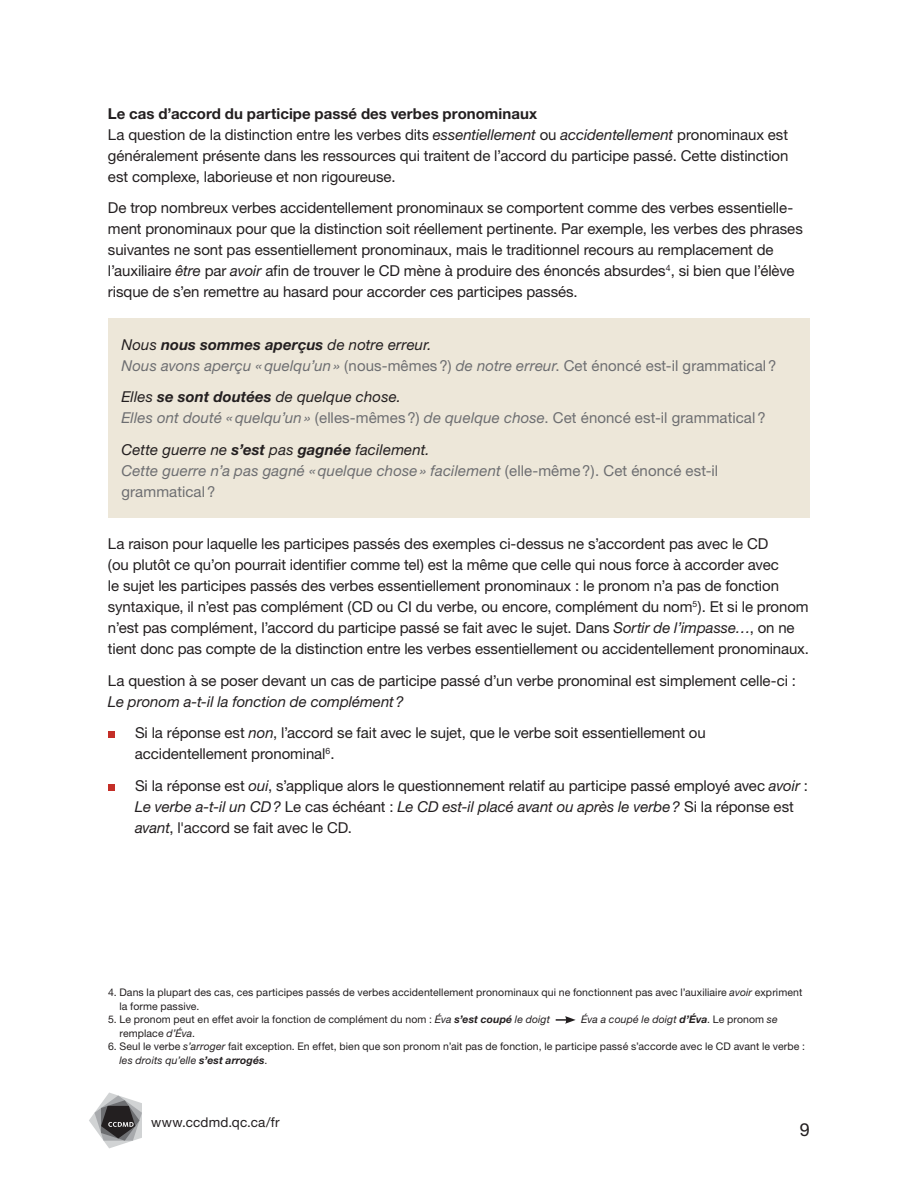
<style>
.page{position:relative;width:918px;height:1188px;background:#fff}
.page>*{position:absolute;margin:0;border:0;box-sizing:border-box;transform-origin:0 0}
.t1{font:18px "Helvetica Neue";color:#231f20}
.t2{font:15px/21px "Helvetica Neue";letter-spacing:-.005em;color:#231f20}
.t3{font:15px/21px "Helvetica Neue";letter-spacing:.005em;color:#6d6e71}
.t4{font:italic 15px/21px "Helvetica Neue";letter-spacing:.01em;color:#6d6e71}
.t5{font:italic 15px/21px "Helvetica Neue";letter-spacing:-.005em;color:#231f20}
.t6{font:13.5px "Helvetica Neue";letter-spacing:.015em;color:#231f20}
.t7{font:10.5px/13.5px "Helvetica Neue";letter-spacing:.01em;color:#231f20}
.t8{font:italic 10.5px "Helvetica Neue";letter-spacing:.01em;color:#231f20}
.s1{font-weight:700}
.s2{font-style:italic}
.s3{font-style:italic;color:#231f20}
.s4{font-weight:700;font-style:italic;color:#231f20}
.s5{color:#231f20}
.s6{font-weight:700;color:#231f20}
.s7{font-style:normal}
.s8{font-weight:700;font-style:italic}
</style>
<div class="page">
<svg style="left:89px;top:1093px;width:53px;height:55px"></svg>
<div style="left:108px;top:318px;width:702px;height:200px;background:#ede7d9"></div>
<div style="left:108px;top:731px;width:7px;height:7px;background:#c42e27"></div>
<div style="left:108px;top:784px;width:7px;height:6px;background:#c42e27"></div>
<svg style="left:556px;top:1016px;width:20px;height:8px"></svg>
<p class="t2" style="left:108px;top:102px;width:682px"><span class="s1">Le cas d’accord du participe passé des verbes pronominaux<br></span>La question de la distinction entre les verbes dits <span class="s2">essentiellement</span> ou <span class="s2">accidentellement</span> pronominaux est généralement présente dans les ressources qui traitent de l’accord du participe passé. Cette distinction est complexe, laborieuse et non rigoureuse.</p>
<p class="t2" style="left:108px;top:197px;width:696px">De trop nombreux verbes accidentellement pronominaux se comportent comme des verbes essentielle&shy;ment pronominaux pour que la distinction soit réellement pertinente. Par exemple, les verbes des phrases suivantes ne sont pas essentiellement pronominaux, mais le traditionnel recours au remplacement de l’auxiliaire <span class="s2">être</span> par <span class="s2">avoir</span> afin de trouver le CD mène à produire des énoncés absurdes<sup>4</sup>, si bien que l’élève risque de s’en remettre au hasard pour accorder ces participes passés.</p>
<p class="t3" style="left:122px;top:333px;width:657px"><span class="s3">Nous</span> <span class="s4">nous sommes aperçus</span> <span class="s3">de notre erreur.<br></span><span class="s2">Nous avons aperçu «quelqu’un»</span> (nous-mêmes?) <span class="s2">de notre erreur</span>. Cet énoncé est-il grammatical?</p>
<p class="t3" style="left:122px;top:386px;width:646px"><span class="s3">Elles</span> <span class="s4">se sont doutées</span> <span class="s3">de quelque chose.<br></span><span class="s2">Elles ont douté «quelqu’un»</span> (elles-mêmes?) <span class="s2">de quelque chose</span>. Cet énoncé est-il grammatical?</p>
<p class="t4" style="left:121px;top:438px;width:598px"><span class="s5">Cette guerre ne</span> <span class="s6">s’est</span> <span class="s5">pas</span> <span class="s6">gagnée</span> <span class="s5">facilement.<br></span>Cette guerre n’a pas gagné «quelque chose» facilement <span class="s7">(elle-même?). Cet énoncé est-il grammatical?</span></p>
<p class="t2" style="left:108px;top:533px;width:703px">La raison pour laquelle les participes passés des exemples ci-dessus ne s’accordent pas avec le CD<br>(ou plutôt ce qu’on pourrait identifier comme tel) est la même que celle qui nous force à accorder avec<br>le sujet les participes passés des verbes essentiellement pronominaux : le pronom n’a pas de fonction syntaxique, il n’est pas complément (CD ou CI du verbe, ou encore, complément du nom<sup>5</sup>). Et si le pronom n’est pas complément, l’accord du participe passé se fait avec le sujet. Dans <span class="s2">Sortir de l’impasse…</span>, on ne tient donc pas compte de la distinction entre les verbes essentiellement ou accidentellement pronominaux.</p>
<p class="t2" style="left:108px;top:669px;width:690px">La question à se poser devant un cas de participe passé d’un verbe pronominal est simplement celle-ci :</p>
<p class="t2" style="left:135px;top:685px;width:572px;line-height:31.5px;text-indent:-27px"><span class="s2">Le pronom a-t-il la fonction de complément?<br></span>Si la réponse est <span class="s2">non</span>, l’accord se fait avec le sujet, que le verbe soit essentiellement ou</p>
<p class="t2" style="left:135px;top:738px;width:675px;line-height:31.5px">accidentellement pronominal<sup>6</sup>.<br>Si la réponse est <span class="s2">oui</span>, s’applique alors le questionnement relatif au participe passé employé avec <span class="s2">avoir</span> :</p>
<p class="t5" style="left:135px;top:795px;width:660px">Le verbe a-t-il un CD? <span class="s7">Le cas échéant :</span> Le CD est-il placé avant ou après le verbe? <span class="s7">Si la réponse est </span>avant<span class="s7">, l'accord se fait avec le CD.</span></p>
<p class="t7" style="left:119px;top:985px;width:684px;text-indent:-11px">4. Dans la plupart des cas, ces participes passés de verbes accidentellement pronominaux qui ne fonctionnent pas avec l’auxiliaire <span class="s2">avoir</span> expriment la forme passive.</p>
<p class="t7" style="left:108px;top:1012px;width:444px">5. Le pronom peut en effet avoir la fonction de complément du nom : <span class="s2">Éva</span> <span class="s8">s’est coupé</span> <span class="s2">le doigt</span></p>
<p class="t8" style="left:581px;top:1013px;width:198px">Éva a coupé le doigt <span class="s1">d’Éva</span><span class="s7">. Le pronom</span> se</p>
<p class="t7" style="left:119px;top:1026px;width:77px">remplace <span class="s2">d’Éva</span>.</p>
<p class="t7" style="left:120px;top:1039px;width:687px;text-indent:-12px">6. Seul le verbe <span class="s2">s’arroger</span> fait exception. En effet, bien que son pronom n’ait pas de fonction, le participe passé s’accorde avec le CD avant le verbe : <span class="s2">les droits qu’elle</span> <span class="s8">s’est arrogés</span>.</p>
<p class="t6" style="left:151px;top:1114px;width:130px">www.ccdmd.qc.ca/fr</p>
<p class="t1" style="left:800px;top:1119px;width:12px">9</p>
</div>
